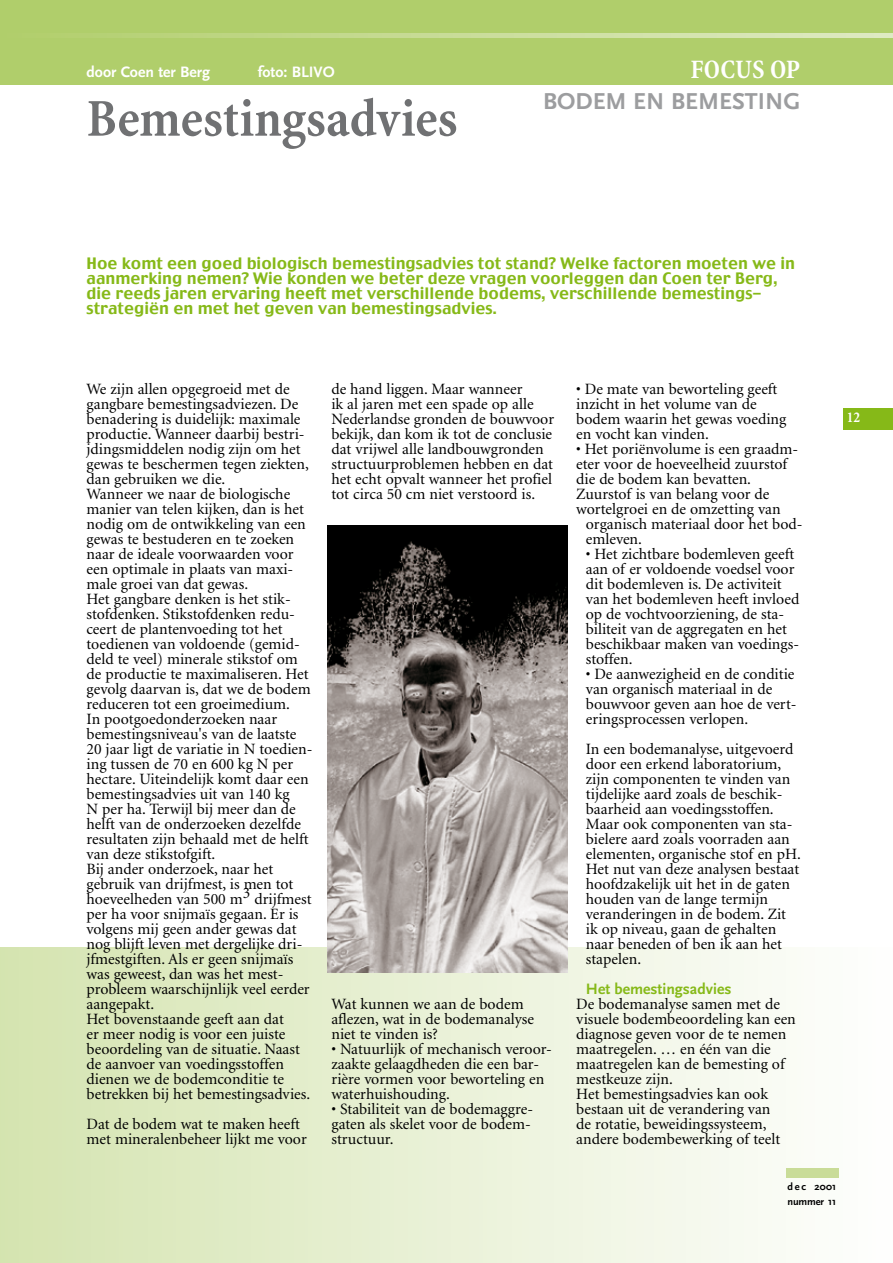
<style>
.page{position:relative;width:893px;height:1263px;background:#fff}
.page>*{position:absolute;margin:0;border:0;box-sizing:border-box;transform-origin:0 0}
.t1{font:700 condensed 54px "Minion";letter-spacing:-.005em;color:#707173}
.t2{font:700 condensed 27px "Minion";color:#fff}
.t3{font:700 24px "Scala Sans";color:#9c9d9f}
.t4{font:15.75px/15px "Minion";color:#000}
.t5{font:15.75px/15px "Charcoal";color:#86b918}
.t6{font:700 15.75px "Scala Sans";color:#fff}
.t7{font:700 15.75px "Scala Sans";color:#86b918}
.t8{font:700 condensed 15px "Minion";color:#fff}
.t9{font:700 10.5px/15px "Scala Sans";letter-spacing:-.005em;color:#000}
</style>
<div class="page">
<div style="left:0;top:947px;width:893px;height:316px;background:linear-gradient(to right,#d5e4b1,#fffffe)"></div>
<div style="left:0;top:0;width:893px;height:85px;background:#b0ce6b"></div>
<div style="left:844px;top:408px;width:49px;height:21px;background:#86b918"></div>
<div style="left:786px;top:1168px;width:52px;height:10px;background:#c9dc98"></div>
<svg style="left:107px;top:33px;width:786px;height:4px;background:#cadd9c"></svg>
<img style="left:328px;top:526px;width:240px;height:447px">
<p class="t6" style="left:87px;top:63px;width:125px">door Coen ter Berg</p>
<p class="t6" style="left:258px;top:63px;width:78px">foto: BLIVO</p>
<h1 class="t1" style="left:87px;top:89px;width:373px">Bemestingsadvies</h1>
<h2 class="t2" style="left:691px;top:54px;width:111px">FOCUS OP</h2>
<h3 class="t3" style="left:543px;top:89px;width:259px">BODEM EN BEMESTING</h3>
<p class="t5" style="left:87px;top:256px;width:710px">Hoe komt een goed biologisch bemestingsadvies tot stand? Welke factoren moeten we in aanmerking nemen? Wie konden we beter deze vragen voorleggen dan Coen ter Berg, die reeds jaren ervaring heeft met verschillende bodems, verschillende bemestings&shy;strategiën en met het geven van bemestingsadvies.</p>
<p class="t4" style="left:87px;top:381px;width:227px">We zijn allen opgegroeid met de gangbare bemestingsadviezen. De benade-ring is duidelijk: maximale productie. Wanneer daarbij bestri&shy;jdingsmiddelen nodig zijn om het gewas te beschermen tegen ziekten, dan gebruiken we die.<br>Wanneer we naar de biologische manier van telen kijken, dan is het nodig om de ontwikkeling van een gewas te bestu-deren en te zoeken naar de ideale voorwaarden voor een optimale in plaats van maxi&shy;male groei van dat gewas.<br>Het gangbare denken is het stik&shy;stofdenken. Stikstofdenken redu&shy;ceert de plantenvoeding tot het toedienen van voldoende (gemid&shy;deld te veel) minerale stikstof om de productie te maximali-seren. Het gevolg daarvan is, dat we de bodem reduceren tot een groeimedium.<br>In pootgoedonderzoeken naar bemes-tingsniveau's van de laatste<br>20 jaar ligt de variatie in N toedien&shy;ing tussen de 70 en 600 kg N per hectare. Uiteindelijk komt daar een bemestingsadvies uit van 140 kg<br>N per ha. Terwijl bij meer dan de helft van de onderzoeken dezelfde resultaten zijn behaald met de helft van deze stikstofgift.<br>Bij ander onderzoek, naar het gebruik van drijfmest, is men tot hoeveelheden van 500 m3 drijfmest per ha voor snijmaïs gegaan. Er is volgens mij geen ander gewas dat nog blijft leven met dergelijke dri&shy;jfmestgiften. Als er geen snijmaïs was geweest, dan was het mest&shy;probleem waarschijnlijk veel eerder aangepakt.<br>Het bovenstaande geeft aan dat<br>er meer nodig is voor een juiste beoordeling van de situatie. Naast de aanvoer van voe-dings-stoffen dienen we de bodemconditie te betrekken bij het bemestingsadvies.</p>
<p class="t4" style="left:87px;top:1116px;width:222px">Dat de bodem wat te maken heeft met mineralenbeheer lijkt me voor</p>
<p class="t4" style="left:331px;top:381px;width:224px">de hand liggen. Maar wanneer<br>ik al jaren met een spade op alle<br>Nederlandse gronden de bouwvoor bekijk, dan kom ik tot de conclusie dat vrijwel alle landbouwgronden structuurproblemen hebben en dat het echt opvalt wanneer het profiel tot circa 50 cm niet verstoord is.</p>
<p class="t4" style="left:331px;top:996px;width:204px">Wat kunnen we aan de bodem aflezen, wat in de bodemanalyse niet te vinden is?</p>
<p class="t4" style="left:331px;top:1041px;width:222px">• Natuurlijk of mechanisch veroor&shy;zaakte gelaagdheden die een bar&shy;rière vormen voor beworteling en waterhuishouding.</p>
<p class="t4" style="left:331px;top:1101px;width:203px">• Stabiliteit van de bodemaggre&shy;gaten als skelet voor de bodem&shy;structuur.</p>
<p class="t4" style="left:576px;top:381px;width:212px">• De mate van beworteling geeft inzicht in het volume van de bodem waarin het gewas voeding en vocht kan vinden.</p>
<p class="t4" style="left:576px;top:441px;width:223px">• Het poriënvolume is een graadm&shy;eter voor de hoeveelheid zuurstof die de bodem kan bevatten.<br>Zuurstof is van belang voor de wortelgroei en de omzetting van</p>
<p class="t4" style="left:586px;top:516px;width:218px">organisch materiaal door het bod&shy;emleven.</p>
<p class="t4" style="left:586px;top:546px;width:215px">• Het zichtbare bodemleven geeft aan of er voldoende voedsel voor dit bodemleven is. De activiteit van het bodemleven heeft invloed op de vochtvoorzie-ning, de sta&shy;biliteit van de aggregaten en het beschikbaar maken van voedings&shy;stoffen.</p>
<p class="t4" style="left:586px;top:666px;width:212px">• De aanwezigheid en de conditie van organisch materiaal in de bouwvoor geven aan hoe de vert&shy;eringsprocessen verlopen.</p>
<p class="t4" style="left:586px;top:741px;width:217px">In een bodemanalyse, uitgevoerd door een erkend laboratorium, zijn componenten te vinden van tijdelijke aard zoals de beschik&shy;baarheid aan voedings-stoffen.<br>Maar ook componenten van sta&shy;bielere aard zoals voorraden aan elementen, organische stof en pH.<br>Het nut van deze analysen bestaat hoofdzakelijk uit het in de gaten houden van de lange termijn veranderingen in de bodem. Zit ik op niveau, gaan de gehalten naar beneden of ben ik aan het stapelen.</p>
<p class="t7" style="left:586px;top:981px;width:147px">Het bemestingsadvies</p>
<p class="t4" style="left:576px;top:997px;width:221px">De bodemanalyse samen met de visuele bodembeoordeling kan een diagnose geven voor de te nemen maatregelen. … en één van die maat-regelen kan de bemesting of mestkeuze zijn.<br>Het bemestingsadvies kan ook bestaan uit de verandering van<br>de rotatie, beweidingssysteem, andere bodembewerking of teelt</p>
<p class="t8" style="left:847px;top:410px;width:15px">12</p>
<p class="t9" style="left:787px;top:1179px;width:50px">dec 2001 nummer 11</p>
</div>
